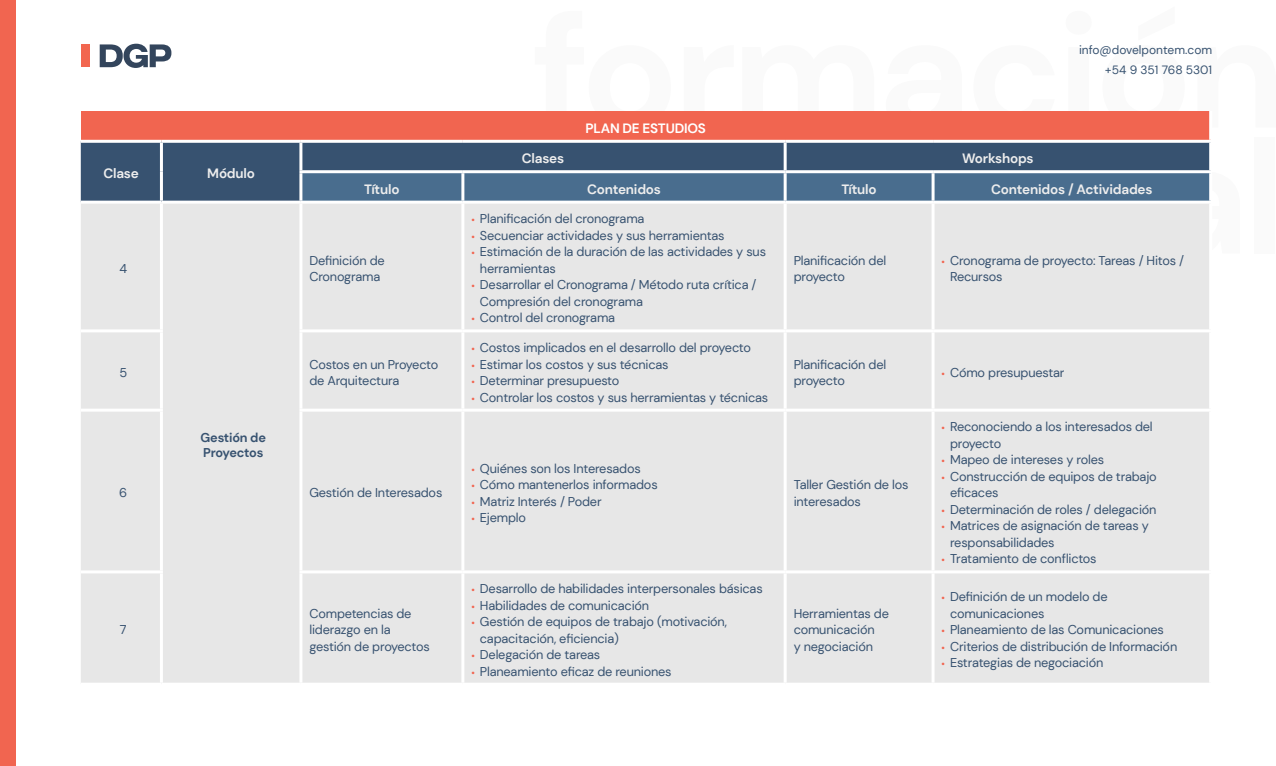
<style>
.page{position:relative;width:1276px;height:766px;background:#fff}
.page>*{position:absolute;margin:0;border:0;box-sizing:border-box;transform-origin:0 0}
.t1{font:700 13.5px "DM Sans";letter-spacing:-.015em;color:#ededed}
.t2{font:700 13.5px "DM Sans";letter-spacing:-.015em;color:#fff}
.t3{font:12.75px/16.5px "DM Sans";letter-spacing:-.015em;color:#375270}
.t4{font:700 12.75px/15px "DM Sans";letter-spacing:-.015em;color:#375270}
.t5{font:12px/19.5px "DM Sans";color:#375270;text-align:right}
.s1{font-weight:700;font-size:9px;color:#f16550}
</style>
<div class="page">
<div style="left:0;top:0;width:16px;height:765px;background:#f16550"></div>
<div style="left:81px;top:111px;width:1129px;height:30px;background:#f16550"></div>
<div style="left:81px;top:143px;width:1128px;height:57px;background:#375270"></div>
<div style="left:302px;top:173px;width:907px;height:27px;background:#496d8e"></div>
<div style="left:81px;top:204px;width:1128px;height:478px;background:#e7e7e7"></div>
<hr style="left:160px;top:143px;width:3px;height:29px;background:#fff">
<hr style="left:160px;top:172px;width:3px;height:28px;background:#fff">
<hr style="left:1209px;top:111px;width:3px;height:29px;background:#fff">
<hr style="left:299px;top:143px;width:3px;height:27px;background:#fff">
<hr style="left:783px;top:143px;width:3px;height:27px;background:#fff">
<hr style="left:299px;top:170px;width:164px;height:3px;background:#fff">
<hr style="left:299px;top:173px;width:3px;height:27px;background:#fff">
<hr style="left:463px;top:170px;width:322px;height:3px;background:#fff">
<hr style="left:461px;top:173px;width:3px;height:27px;background:#fff">
<hr style="left:785px;top:170px;width:148px;height:3px;background:#fff">
<hr style="left:783px;top:173px;width:3px;height:27px;background:#fff">
<hr style="left:933px;top:170px;width:279px;height:3px;background:#fff">
<hr style="left:931px;top:173px;width:3px;height:27px;background:#fff">
<hr style="left:160px;top:203px;width:3px;height:126px;background:#fff">
<hr style="left:160px;top:332px;width:3px;height:76px;background:#fff">
<hr style="left:160px;top:411px;width:3px;height:159px;background:#fff">
<hr style="left:160px;top:573px;width:3px;height:109px;background:#fff">
<hr style="left:299px;top:203px;width:3px;height:126px;background:#fff">
<hr style="left:461px;top:203px;width:3px;height:126px;background:#fff">
<hr style="left:783px;top:203px;width:3px;height:126px;background:#fff">
<hr style="left:931px;top:203px;width:3px;height:126px;background:#fff">
<hr style="left:299px;top:332px;width:3px;height:76px;background:#fff">
<hr style="left:461px;top:332px;width:3px;height:76px;background:#fff">
<hr style="left:783px;top:332px;width:3px;height:76px;background:#fff">
<hr style="left:931px;top:332px;width:3px;height:76px;background:#fff">
<hr style="left:299px;top:411px;width:3px;height:159px;background:#fff">
<hr style="left:461px;top:411px;width:3px;height:159px;background:#fff">
<hr style="left:783px;top:411px;width:3px;height:159px;background:#fff">
<hr style="left:931px;top:411px;width:3px;height:159px;background:#fff">
<hr style="left:299px;top:573px;width:3px;height:109px;background:#fff">
<hr style="left:461px;top:573px;width:3px;height:109px;background:#fff">
<hr style="left:783px;top:573px;width:3px;height:109px;background:#fff">
<hr style="left:931px;top:573px;width:3px;height:109px;background:#fff">
<hr style="left:81px;top:329px;width:82px;height:3px;background:#fff">
<hr style="left:81px;top:408px;width:82px;height:3px;background:#fff">
<hr style="left:81px;top:570px;width:82px;height:3px;background:#fff">
<hr style="left:299px;top:329px;width:164px;height:3px;background:#fff">
<hr style="left:463px;top:329px;width:322px;height:3px;background:#fff">
<hr style="left:785px;top:329px;width:148px;height:3px;background:#fff">
<hr style="left:933px;top:329px;width:279px;height:3px;background:#fff">
<hr style="left:299px;top:408px;width:164px;height:3px;background:#fff">
<hr style="left:463px;top:408px;width:322px;height:3px;background:#fff">
<hr style="left:785px;top:408px;width:148px;height:3px;background:#fff">
<hr style="left:933px;top:408px;width:279px;height:3px;background:#fff">
<hr style="left:299px;top:570px;width:164px;height:3px;background:#fff">
<hr style="left:463px;top:570px;width:322px;height:3px;background:#fff">
<hr style="left:785px;top:570px;width:148px;height:3px;background:#fff">
<hr style="left:933px;top:570px;width:279px;height:3px;background:#fff">
<hr style="left:81px;top:140px;width:80px;height:3px;background:#fff">
<hr style="left:161px;top:140px;width:140px;height:3px;background:#fff">
<hr style="left:301px;top:140px;width:162px;height:3px;background:#fff">
<hr style="left:463px;top:140px;width:322px;height:3px;background:#fff">
<hr style="left:785px;top:140px;width:148px;height:3px;background:#fff">
<hr style="left:933px;top:140px;width:279px;height:3px;background:#fff">
<div style="left:81px;top:44px;width:9px;height:23px;background:#f2664f"></div>
<svg style="left:100px;top:44px;width:71px;height:24px"></svg>
<p class="t1" style="left:103px;top:165px;width:37px">Clase</p>
<p class="t1" style="left:207px;top:165px;width:49px">Módulo</p>
<p class="t3" style="left:119px;top:260px;width:9px">4</p>
<p class="t2" style="left:585px;top:120px;width:122px">PLAN DE ESTUDIOS</p>
<p class="t1" style="left:522px;top:150px;width:44px">Clases</p>
<p class="t1" style="left:962px;top:150px;width:73px">Workshops</p>
<p class="t5" style="left:1079px;top:40px;width:135px">info@dovelpontem.com +54 9 351 768 5301</p>
<p class="t1" style="left:364px;top:180px;width:37px">Título</p>
<p class="t1" style="left:587px;top:180px;width:75px">Contenidos</p>
<p class="t1" style="left:841px;top:180px;width:37px">Título</p>
<p class="t1" style="left:991px;top:180px;width:163px">Contenidos / Actividades</p>
<p class="t3" style="left:309px;top:252px;width:77px">Definición de<br>Cronograma</p>
<p class="t3" style="left:471px;top:210px;width:175px"><span class="s1">•</span> Planificación del cronograma</p>
<p class="t3" style="left:471px;top:227px;width:255px"><span class="s1">•</span> Secuenciar actividades y sus herramientas</p>
<p class="t3" style="left:480px;top:243px;width:288px;text-indent:-9px"><span class="s1">•</span> Estimación de la duración de las actividades y sus herramientas</p>
<p class="t3" style="left:480px;top:276px;width:278px;text-indent:-9px"><span class="s1">•</span> Desarrollar el Cronograma / Método ruta crítica /<br>Compresión del cronograma</p>
<p class="t3" style="left:471px;top:309px;width:145px"><span class="s1">•</span> Control del cronograma</p>
<p class="t3" style="left:793px;top:252px;width:94px">Planificación del proyecto</p>
<p class="t3" style="left:950px;top:252px;width:236px;text-indent:-9px"><span class="s1">•</span> Cronograma de proyecto: Tareas / Hitos /<br>Recursos</p>
<p class="t3" style="left:119px;top:364px;width:9px">5</p>
<p class="t3" style="left:309px;top:356px;width:130px">Costos en un Proyecto de Arquitectura</p>
<p class="t4" style="left:201px;top:430px;width:67px">Gestión de<br>Proyectos</p>
<p class="t3" style="left:119px;top:484px;width:10px">6</p>
<p class="t3" style="left:309px;top:484px;width:134px">Gestión de Interesados</p>
<p class="t3" style="left:120px;top:621px;width:8px">7</p>
<p class="t3" style="left:309px;top:605px;width:122px">Competencias de liderazgo en la gestión de proyectos</p>
<p class="t3" style="left:471px;top:339px;width:281px"><span class="s1">•</span> Costos implicados en el desarrollo del proyecto</p>
<p class="t3" style="left:471px;top:356px;width:199px"><span class="s1">•</span> Estimar los costos y sus técnicas</p>
<p class="t3" style="left:471px;top:372px;width:149px"><span class="s1">•</span> Determinar presupuesto</p>
<p class="t3" style="left:471px;top:389px;width:298px"><span class="s1">•</span> Controlar los costos y sus herramientas y técnicas</p>
<p class="t3" style="left:471px;top:459px;width:171px"><span class="s1">•</span> Quiénes son los Interesados</p>
<p class="t3" style="left:471px;top:476px;width:188px"><span class="s1">•</span> Cómo mantenerlos informados</p>
<p class="t3" style="left:471px;top:492px;width:132px"><span class="s1">•</span> Matriz Interés / Poder</p>
<p class="t3" style="left:471px;top:509px;width:56px"><span class="s1">•</span> Ejemplo</p>
<p class="t3" style="left:471px;top:580px;width:293px"><span class="s1">•</span> Desarrollo de habilidades interpersonales básicas</p>
<p class="t3" style="left:471px;top:596px;width:179px"><span class="s1">•</span> Habilidades de comunicación</p>
<p class="t3" style="left:480px;top:613px;width:249px;text-indent:-9px"><span class="s1">•</span> Gestión de equipos de trabajo (motivación, capacitación, eficiencia)</p>
<p class="t3" style="left:471px;top:646px;width:130px"><span class="s1">•</span> Delegación de tareas</p>
<p class="t3" style="left:471px;top:662px;width:202px"><span class="s1">•</span> Planeamiento eficaz de reuniones</p>
<p class="t3" style="left:793px;top:356px;width:94px">Planificación del proyecto</p>
<p class="t3" style="left:941px;top:364px;width:124px"><span class="s1">•</span> Cómo presupuestar</p>
<p class="t3" style="left:793px;top:476px;width:116px">Taller Gestión de los interesados</p>
<p class="t3" style="left:793px;top:605px;width:97px">Herramientas de comunicación<br>y negociación</p>
<p class="t3" style="left:950px;top:418px;width:204px;text-indent:-9px"><span class="s1">•</span> Reconociendo a los interesados del proyecto</p>
<p class="t3" style="left:941px;top:451px;width:164px"><span class="s1">•</span> Mapeo de intereses y roles</p>
<p class="t3" style="left:950px;top:468px;width:208px;text-indent:-9px"><span class="s1">•</span> Construcción de equipos de trabajo eficaces</p>
<p class="t3" style="left:941px;top:501px;width:216px"><span class="s1">•</span> Determinación de roles / delegación</p>
<p class="t3" style="left:950px;top:517px;width:200px;text-indent:-9px"><span class="s1">•</span> Matrices de asignación de tareas y responsabilidades</p>
<p class="t3" style="left:941px;top:550px;width:157px"><span class="s1">•</span> Tratamiento de conflictos</p>
<p class="t3" style="left:950px;top:588px;width:159px;text-indent:-9px"><span class="s1">•</span> Definición de un modelo de comunicaciones</p>
<p class="t3" style="left:941px;top:621px;width:224px"><span class="s1">•</span> Planeamiento de las Comunicaciones</p>
<p class="t3" style="left:941px;top:638px;width:237px"><span class="s1">•</span> Criterios de distribución de Información</p>
<p class="t3" style="left:941px;top:654px;width:163px"><span class="s1">•</span> Estrategias de negociación</p>
</div>
